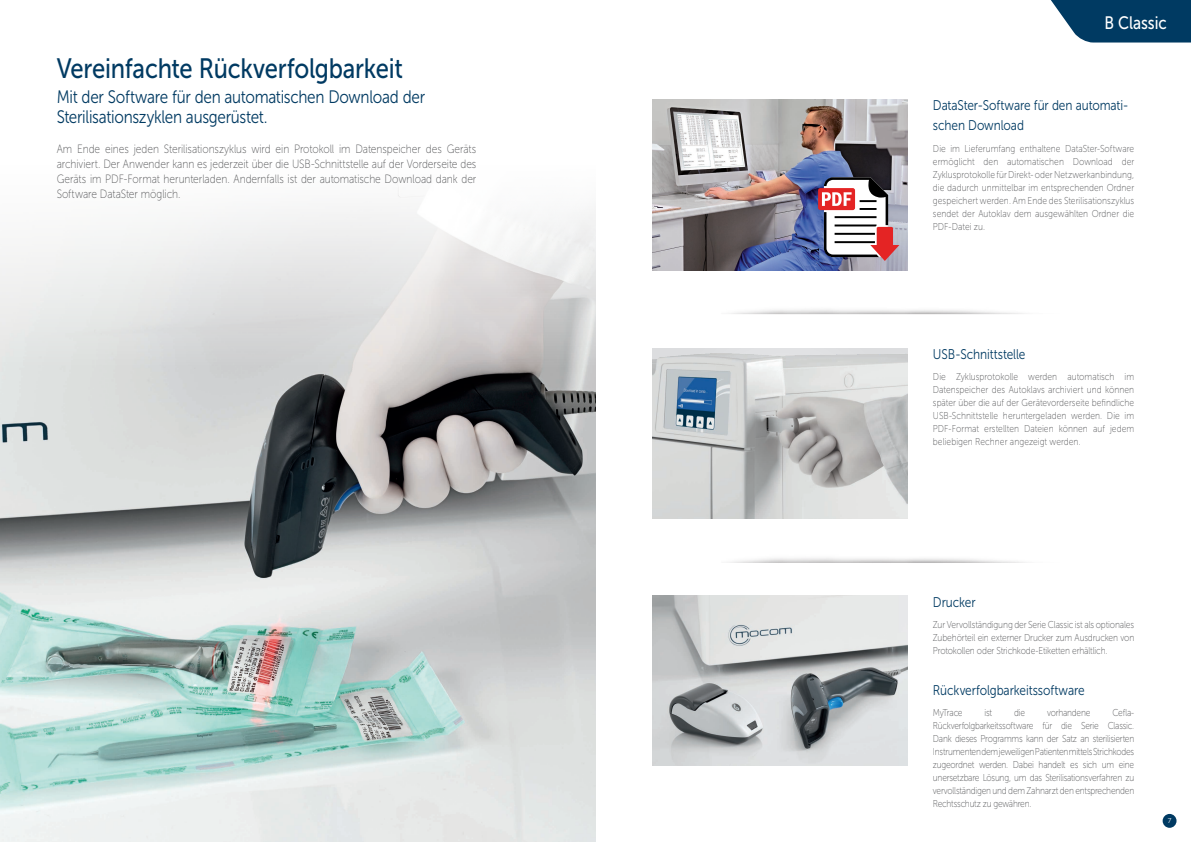
<style>
.page{position:relative;width:1191px;height:842px;background:#fff}
.page>*{position:absolute;margin:0;border:0;box-sizing:border-box;transform-origin:0 0}
.titolo{font:28px "Museo Sans 500";letter-spacing:-.015em;color:#003a62;scale:.85 1}
.sottotitolo{font:18px/20px "Museo Sans 300";letter-spacing:-.02em;color:#003a62;scale:.85 1}
.sottotitolo-2{font:18px "Museo Sans 500";letter-spacing:-.005em;color:#fff;scale:.85 1}
.titolo_riquadro{font:14px/20px "Museo Sans 300";letter-spacing:-.005em;color:#003a62;scale:.85 1}
.corpo_testo{font:12px/15px "Museo Sans 100";letter-spacing:-.005em;color:#57585a;text-align:justify;scale:.85 1}
.testo_riquadro{font:10px/13px "Museo Sans 100";letter-spacing:-.015em;color:#57585a;text-align:justify;scale:.85 1}
.testo_riquadro-2{font:10px/13px "Museo Sans 100";letter-spacing:-.015em;color:#57585a;text-align:justify;scale:.84 1}
.testo_riquadro-3{font:10px "Museo Sans 100";letter-spacing:-.04em;color:#57585a;scale:.84 1}
.t1{font:7px "Museo Sans 300";color:#fff}
</style>
<div class="page">
<div style="left:1162px;top:814px;width:14px;height:14px;background:#003a62;border-radius:50%"></div>
<img style="left:0;top:187px;width:595px;height:655px">
<img style="left:652px;top:595px;width:255px;height:170px">
<img style="left:652px;top:348px;width:255px;height:170px">
<img style="left:652px;top:100px;width:255px;height:170px">
<div style="left:818px;top:188px;width:37px;height:22px;background:#e42424;border-radius:2px"></div>
<svg style="left:822px;top:177px;width:77px;height:84px"></svg>
<svg style="left:1051px;top:0;width:140px;height:43px"></svg>
<p class="titolo" style="left:57px;top:53px;width:409px">Vereinfachte Rückverfolgbarkeit</p>
<p class="sottotitolo" style="left:57px;top:87px;width:435px">Mit der Software für den automatischen Download der<br>Sterilisationszyklen ausgerüstet.</p>
<p class="corpo_testo" style="left:57px;top:141px;width:495px">Am Ende eines jeden Sterilisationszyklus wird ein Protokoll im Datenspeicher des Geräts archiviert. Der Anwender kann es jederzeit über die USB-Schnittstelle auf der Vorderseite des Geräts im PDF-Format herunterladen. Andernfalls ist der automatische Download dank der Software DataSter möglich.</p>
<p class="sottotitolo-2" style="left:1104px;top:13px;width:75px">B Classic</p>
<p class="titolo_riquadro" style="left:933px;top:96px;width:232px">DataSter-Software für den automati&shy;schen Download</p>
<p class="testo_riquadro" style="left:933px;top:142px;width:238px">Die im Lieferumfang enthaltene DataSter-Software ermöglicht den automatischen Download der Zyklusprotokolle für Direkt- oder Netzwerkanbindung, die dadurch unmittelbar im entsprechenden Ordner gespeichert werden. Am Ende des Sterilisationszyklus sendet der Autoklav dem ausgewählten Ordner die PDF-Datei zu.</p>
<p class="titolo_riquadro" style="left:933px;top:344px;width:110px">USB-Schnittstelle</p>
<p class="testo_riquadro" style="left:933px;top:370px;width:238px">Die Zyklusprotokolle werden automatisch im Datenspeicher des Autoklavs archiviert und können später über die auf der Gerätevorderseite befindliche USB-Schnittstelle heruntergeladen werden. Die im PDF-Format erstellten Dateien können auf jedem beliebigen Rechner angezeigt werden.</p>
<p class="titolo_riquadro" style="left:933px;top:592px;width:52px">Drucker</p>
<p class="testo_riquadro" style="left:933px;top:618px;width:238px">Zur Vervollständigung der Serie Classic ist als optionales Zubehörteil ein externer Drucker zum Ausdrucken von Protokollen oder Strichkode-Etiketten erhältlich.</p>
<p class="titolo_riquadro" style="left:933px;top:680px;width:180px">Rückverfolgbarkeitssoftware</p>
<p class="testo_riquadro-3" style="left:933px;top:707px;width:37px">MyTrace</p>
<p class="testo_riquadro-2" style="left:984px;top:706px;width:11px">ist</p>
<p class="testo_riquadro-2" style="left:1014px;top:706px;width:14px">die</p>
<p class="testo_riquadro-2" style="left:1047px;top:706px;width:53px">vorhandene</p>
<p class="testo_riquadro-2" style="left:933px;top:706px;width:241px;text-indent:179px">Cefla-Rückverfolgbarkeitssoftware für die Serie Classic.<br>Dank dieses Programms kann der Satz an sterilisierten Instrumenten dem jeweiligen Patienten mittels Strichkodes zugeordnet werden. Dabei handelt es sich um eine unersetzbare Lösung, um das Sterilisationsverfahren zu vervollständigen und dem Zahnarzt den entsprechenden Rechtsschutz zu gewähren.</p>
<p class="t1" style="left:1167px;top:817px;width:5px">7</p>
</div>
